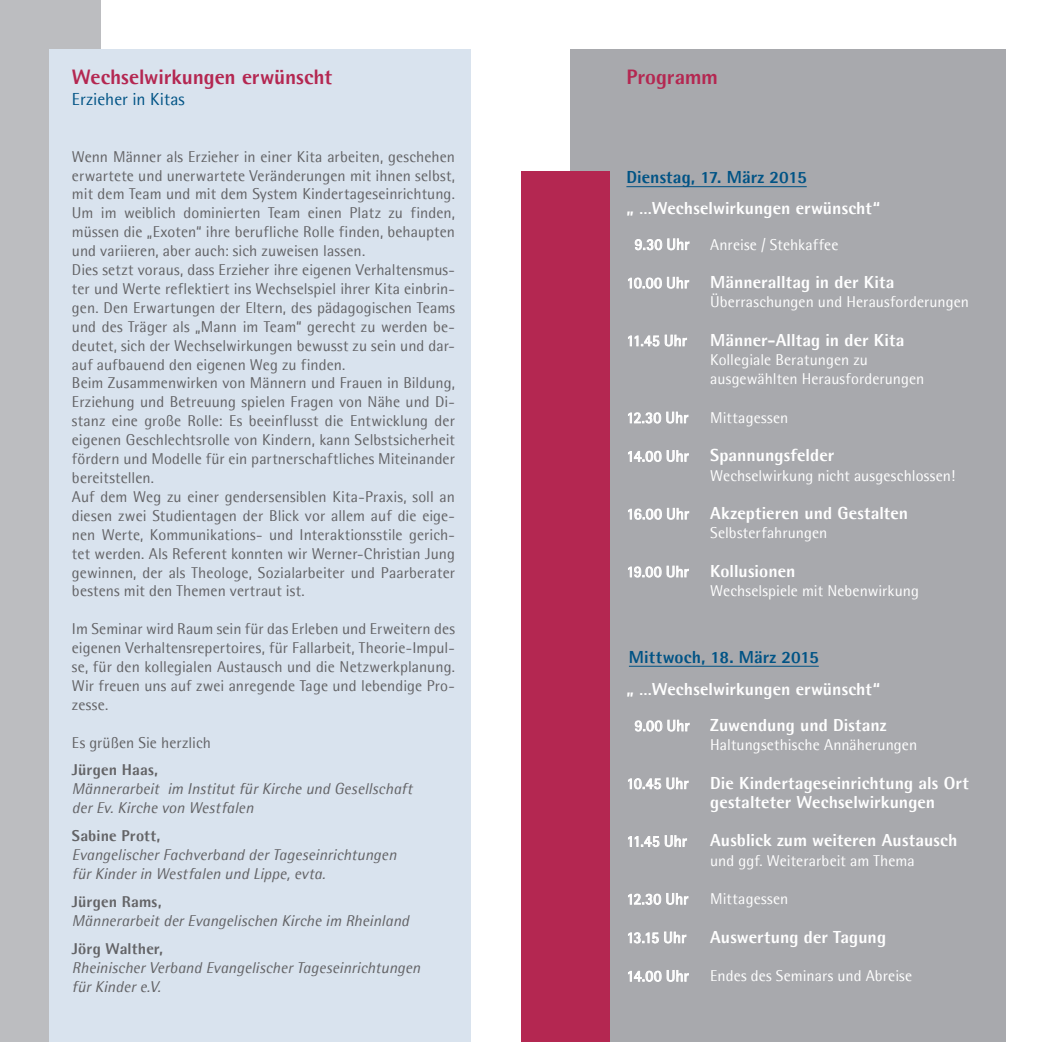
<style>
.page{position:relative;width:1042px;height:1042px;background:#fff}
.page>*{position:absolute;margin:0;border:0;box-sizing:border-box;transform-origin:0 0}
.t1{font:700 21px "Agfa Rotis Semisans Ex";letter-spacing:-.005em;color:#b42751}
.t2{font:700 17.5px/19.2px "Agfa Rotis Semisans Ex";color:#fff}
.t3{font:700 17.5px "Agfa Rotis Semisans Ex";color:#005385}
.t4{font:17.5px "Agfa Rotis Semisans";color:#005385}
.t5{font:15.75px/18.9px "Agfa Rotis Semisans";letter-spacing:.005em;color:#636366}
.t6{font:15.75px/19.2px "Agfa Rotis Semisans";letter-spacing:.005em;color:#fff}
.t7{font:italic 15.75px/18.9px "Agfa Rotis Semisans";letter-spacing:.005em;color:#636366}
.t8{font:700 15.75px "Agfa Rotis Semisans Ex";letter-spacing:.005em;color:#636366}
</style>
<div class="page">
<div style="left:0;top:0;width:100px;height:1042px;background:#bcbdc0"></div>
<div style="left:50px;top:50px;width:421px;height:992px;background:#d9e3ee"></div>
<div style="left:570px;top:50px;width:436px;height:992px;background:#a8a9ad"></div>
<svg style="left:634px;top:238px;width:56px;height:13px"></svg>
<svg style="left:628px;top:276px;width:61px;height:13px"></svg>
<svg style="left:628px;top:334px;width:59px;height:13px"></svg>
<svg style="left:628px;top:411px;width:61px;height:13px"></svg>
<svg style="left:628px;top:450px;width:61px;height:12px"></svg>
<svg style="left:628px;top:507px;width:61px;height:13px"></svg>
<svg style="left:628px;top:565px;width:61px;height:13px"></svg>
<svg style="left:634px;top:719px;width:56px;height:13px"></svg>
<svg style="left:628px;top:777px;width:61px;height:13px"></svg>
<svg style="left:628px;top:835px;width:59px;height:12px"></svg>
<svg style="left:628px;top:893px;width:61px;height:12px"></svg>
<svg style="left:628px;top:931px;width:59px;height:13px"></svg>
<svg style="left:628px;top:970px;width:61px;height:12px"></svg>
<div style="left:521px;top:171px;width:89px;height:871px;background:#b42751"></div>
<hr style="left:626px;top:186px;width:181px;height:1px;background:#005385">
<hr style="left:629px;top:666px;width:190px;height:1px;background:#005385">
<h1 class="t1" style="left:72px;top:64px;width:262px">Wechselwirkungen erwünscht</h1>
<p class="t4" style="left:72px;top:89px;width:114px">Erzieher in Kitas</p>
<p class="t5" style="left:72px;top:147px;width:385px">Wenn Männer als Erzieher in einer Kita arbeiten, geschehen erwartete und unerwartete Veränderungen mit ihnen selbst, mit dem Team und mit dem System Kindertageseinrichtung.<br>Um im weiblich dominierten Team einen Platz zu finden, müssen die „Exoten“ ihre berufliche Rolle finden, behaupten und variieren, aber auch: sich zuweisen lassen.<br>Dies setzt voraus, dass Erzieher ihre eigenen Verhaltensmus&shy;ter und Werte reflektiert ins Wechselspiel ihrer Kita einbrin&shy;gen. Den Erwartungen der Eltern, des pädagogischen Teams und des Träger als „Mann im Team“ gerecht zu werden be&shy;deutet, sich der Wechselwirkungen bewusst zu sein und dar&shy;auf aufbauend den eigenen Weg zu finden.<br>Beim Zusammenwirken von Männern und Frauen in Bildung, Erziehung und Betreuung spielen Fragen von Nähe und Di&shy;stanz eine große Rolle: Es beeinflusst die Entwicklung der eigenen Geschlechtsrolle von Kindern, kann Selbstsicherheit fördern und Modelle für ein partnerschaftliches Miteinander bereitstellen.<br>Auf dem Weg zu einer gendersensiblen Kita-Praxis, soll an diesen zwei Studientagen der Blick vor allem auf die eige&shy;nen Werte, Kommunikations- und Interaktionsstile gerich&shy;tet werden. Als Referent konnten wir Werner-Christian Jung gewinnen, der als Theologe, Sozialarbeiter und Paarberater bestens mit den Themen vertraut ist.</p>
<p class="t5" style="left:72px;top:619px;width:384px;text-align:justify">Im Seminar wird Raum sein für das Erleben und Erweitern des eigenen Verhaltensrepertoires, für Fallarbeit, Theorie-Impul&shy;se, für den kollegialen Austausch und die Netzwerkplanung.<br>Wir freuen uns auf zwei anregende Tage und lebendige Pro&shy;zesse.</p>
<p class="t5" style="left:72px;top:733px;width:141px">Es grüßen Sie herzlich</p>
<p class="t8" style="left:72px;top:760px;width:88px">Jürgen Haas,</p>
<p class="t7" style="left:72px;top:779px;width:342px">Männerarbeit im Institut für Kirche und Gesellschaft der Ev. Kirche von Westfalen</p>
<p class="t8" style="left:72px;top:826px;width:90px">Sabine Prott,</p>
<p class="t7" style="left:72px;top:845px;width:326px">Evangelischer Fachverband der Tageseinrichtungen für Kinder in Westfalen und Lippe, evta.</p>
<p class="t8" style="left:72px;top:892px;width:91px">Jürgen Rams,</p>
<p class="t7" style="left:72px;top:911px;width:339px">Männerarbeit der Evangelischen Kirche im Rheinland</p>
<p class="t8" style="left:72px;top:939px;width:92px">Jörg Walther,</p>
<p class="t7" style="left:72px;top:958px;width:350px">Rheinischer Verband Evangelischer Tageseinrichtungen für Kinder e.V.</p>
<h1 class="t1" style="left:626px;top:64px;width:93px">Programm</h1>
<p class="t3" style="left:626px;top:166px;width:182px">Dienstag, 17. März 2015</p>
<p class="t2" style="left:626px;top:198px;width:255px">„ …Wechselwirkungen erwünscht“</p>
<p class="t6" style="left:626px;top:562px;width:64px">19.00 Uhr</p>
<p class="t6" style="left:710px;top:234px;width:130px">Anreise / Stehkaffee</p>
<p class="t2" style="left:710px;top:272px;width:186px">Männeralltag in der Kita</p>
<p class="t6" style="left:710px;top:292px;width:260px">Überraschungen und Herausforderungen</p>
<p class="t2" style="left:710px;top:330px;width:196px">Männer-Alltag in der Kita</p>
<p class="t6" style="left:710px;top:350px;width:216px">Kollegiale Beratungen zu ausgewählten Herausforderungen</p>
<p class="t6" style="left:710px;top:408px;width:80px">Mittagessen</p>
<p class="t2" style="left:710px;top:446px;width:126px">Spannungsfelder</p>
<p class="t6" style="left:710px;top:465px;width:246px">Wechselwirkung nicht ausgeschlossen!</p>
<p class="t2" style="left:710px;top:503px;width:200px">Akzeptieren und Gestalten</p>
<p class="t6" style="left:710px;top:523px;width:119px">Selbsterfahrungen</p>
<p class="t2" style="left:710px;top:561px;width:87px">Kollusionen</p>
<p class="t6" style="left:710px;top:581px;width:210px">Wechselspiele mit Nebenwirkung</p>
<p class="t3" style="left:629px;top:646px;width:191px">Mittwoch, 18. März 2015</p>
<p class="t2" style="left:626px;top:679px;width:255px">„ …Wechselwirkungen erwünscht“</p>
<p class="t2" style="left:710px;top:715px;width:178px">Zuwendung und Distanz</p>
<p class="t6" style="left:710px;top:735px;width:208px">Haltungsethische Annäherungen</p>
<p class="t2" style="left:710px;top:773px;width:260px">Die Kindertageseinrichtung als Ort gestalteter Wechselwirkungen</p>
<p class="t2" style="left:710px;top:831px;width:249px">Ausblick zum weiteren Austausch</p>
<p class="t6" style="left:710px;top:850px;width:206px">und ggf. Weiterarbeit am Thema</p>
<p class="t6" style="left:710px;top:889px;width:80px">Mittagessen</p>
<p class="t2" style="left:710px;top:927px;width:177px">Auswertung der Tagung</p>
<p class="t6" style="left:710px;top:966px;width:204px">Endes des Seminars und Abreise</p>
</div>
